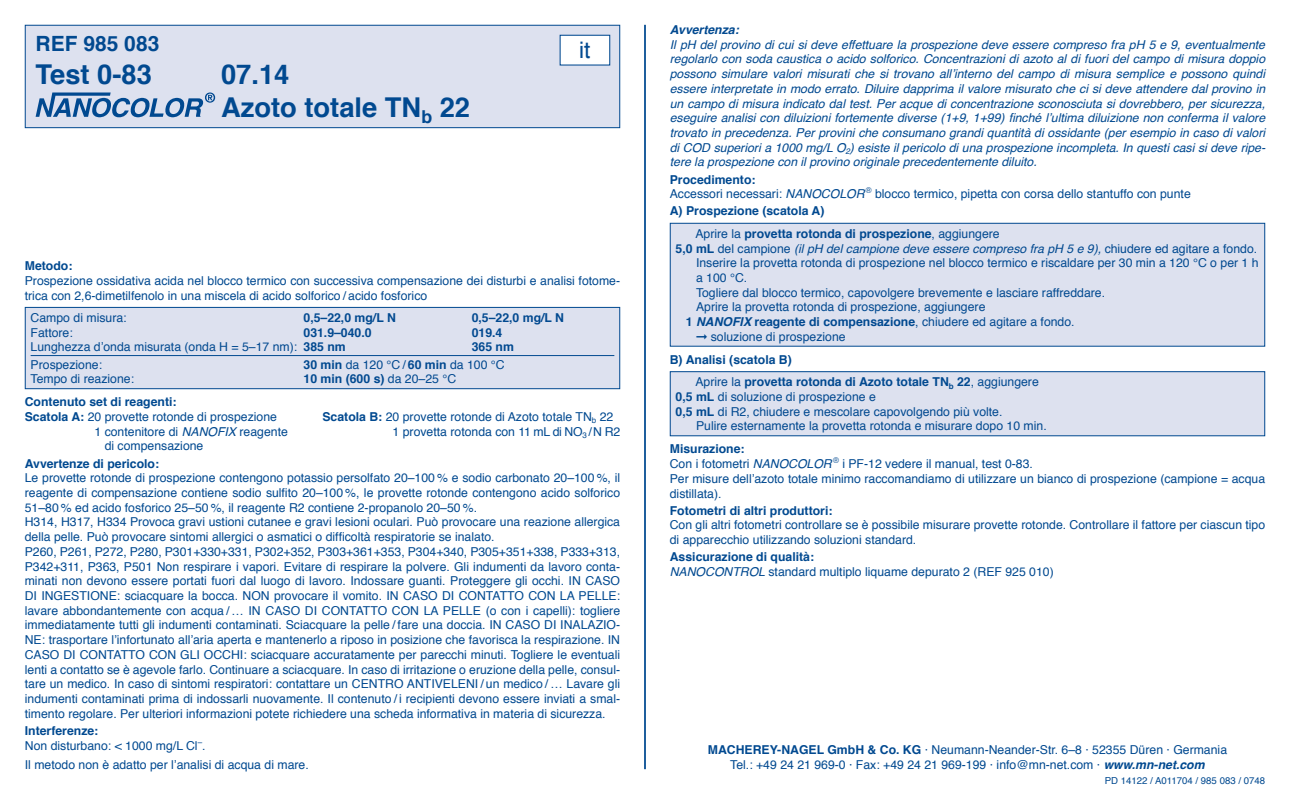
<style>
.page{position:relative;width:1290px;height:794px;background:#fff}
.page>*{position:absolute;margin:0;border:0;box-sizing:border-box;transform-origin:0 0}
.t1{font:700 27.3px/32.9px "Helvetica";color:#014990}
.t2{font:22.75px "Helvetica";color:#014990}
.t3{font:700 21px "Helvetica";color:#014990}
.t4{font:12.25px/14.7px "Helvetica";color:#014990}
.t5{font:italic 12.25px/14.7px "Helvetica";color:#014990;text-align:justify}
.t6{font:700 12.25px/22.4px "Helvetica";color:#014990}
.t7{font:italic 700 12.25px "Helvetica";color:#014990}
.t8{font:9.62px "Helvetica";color:#014990}
.s1{font-weight:700}
.s2{font-weight:400}
.s3{font-style:italic}
.s4{font-weight:700;font-style:normal}
.s5{font-style:normal}
.s6{font-weight:700;font-style:italic}
.s7{font-family:"European Pi UN"}
</style>
<div class="page">
<hr style="left:644px;top:25px;width:2px;height:744px;background:#014990">
<div style="left:25px;top:25px;width:595px;height:103px;background:#dde1ef"></div>
<svg style="left:36px;top:92px;width:179px;height:25px"></svg>
<div style="left:25px;top:25px;width:595px;height:103px;border:1px solid #014990"></div>
<div style="left:560px;top:35px;width:50px;height:30px;background:#fff"></div>
<div style="left:560px;top:35px;width:50px;height:31px;border:1px solid #014990"></div>
<div style="left:25px;top:307px;width:595px;height:82px;background:#dde1ef"></div>
<hr style="left:31px;top:355px;width:583px;height:1px;background:#014990">
<div style="left:25px;top:307px;width:595px;height:82px;border:1px solid #014990"></div>
<div style="left:670px;top:223px;width:595px;height:123px;background:#dde1ef"></div>
<div style="left:670px;top:223px;width:595px;height:124px;border:1px solid #014990"></div>
<div style="left:670px;top:372px;width:595px;height:64px;background:#dde1ef"></div>
<div style="left:670px;top:371px;width:595px;height:65px;border:1px solid #014990"></div>
<h3 class="t3" style="left:36px;top:27px;width:125px">REF 985 083</h3>
<h1 class="t1" style="left:36px;top:59px;width:118px">Test 0-83</h1>
<h1 class="t1" style="left:221px;top:59px;width:250px">07.14<br>Azoto totale TN<sub>b</sub> 22</h1>
<h2 class="t2" style="left:579px;top:33px;width:13px">it</h2>
<p class="t6" style="left:25px;top:255px;width:49px">Metodo:</p>
<p class="t4" style="left:25px;top:273px;width:597px">Prospezione ossidativa acida nel blocco termico con successiva compensazione dei disturbi e analisi fotome&shy;trica con 2,6-dimetilfenolo in una miscela di acido solforico / acido fosforico</p>
<p class="t4" style="left:31px;top:311px;width:97px">Campo di misura:</p>
<p class="t6" style="left:303px;top:307px;width:94px">0,5–22,0 mg/L N</p>
<p class="t6" style="left:472px;top:307px;width:94px">0,5–22,0 mg/L N</p>
<p class="t4" style="left:31px;top:325px;width:44px">Fattore:</p>
<p class="t6" style="left:303px;top:321px;width:70px">031.9–040.0</p>
<p class="t6" style="left:472px;top:321px;width:32px">019.4</p>
<p class="t4" style="left:31px;top:340px;width:317px">Lunghezza d’onda misurata (onda H = 5–17 nm): <span class="s1">385 nm</span></p>
<p class="t6" style="left:472px;top:336px;width:44px">365 nm</p>
<p class="t4" style="left:31px;top:357px;width:73px">Prospezione:</p>
<p class="t4" style="left:303px;top:357px;width:203px"><span class="s1">30 min</span> da 120 °C / <span class="s1">60 min</span> da 100 °C</p>
<p class="t4" style="left:31px;top:372px;width:105px">Tempo di reazione:</p>
<p class="t6" style="left:303px;top:368px;width:154px">10 min (600 s) <span class="s2">da 20–25 °C</span></p>
<p class="t6" style="left:25px;top:391px;width:153px">Contenuto set di reagenti:</p>
<p class="t4" style="left:25px;top:410px;width:254px"><span class="s1">Scatola A:</span> 20 provette rotonde di prospezione</p>
<p class="t4" style="left:94px;top:424px;width:195px">1 contenitore di <span class="s3">NANOFIX</span> reagente</p>
<p class="t4" style="left:105px;top:439px;width:100px">di compensazione</p>
<p class="t4" style="left:393px;top:410px;width:229px;text-indent:-70px"><span class="s1">Scatola B:</span> 20 provette rotonde di Azoto totale TN<sub>b</sub> 22<br>1 provetta rotonda con 11 mL di NO<sub>3</sub> /N R2</p>
<p class="t6" style="left:25px;top:452px;width:136px">Avvertenze di pericolo:</p>
<p class="t4" style="left:25px;top:471px;width:597px">Le provette rotonde di prospezione contengono potassio persolfato 20–100 % e sodio carbonato 20–100 %, il reagente di compensazione contiene sodio sulfito 20–100 %, le provette rotonde contengono acido solforico 51–80 % ed acido fosforico 25–50 %, il reagente R2 contiene 2-propanolo 20–50 %.<br>H314, H317, H334 Provoca gravi ustioni cutanee e gravi lesioni oculari. Può provocare una reazione allergica della pelle. Può provocare sintomi allergici o asmatici o difficoltà respiratorie se inalato.<br>P260, P261, P272, P280, P301+330+331, P302+352, P303+361+353, P304+340, P305+351+338, P333+313, P342+311, P363, P501 Non respirare i vapori. Evitare di respirare la polvere. Gli indumenti da lavoro conta&shy;minati non devono essere portati fuori dal luogo di lavoro. Indossare guanti. Proteggere gli occhi. IN CASO DI INGESTIONE: sciacquare la bocca. NON provocare il vomito. IN CASO DI CONTATTO CON LA PELLE: lavare abbondantemente con acqua / … IN CASO DI CONTATTO CON LA PELLE (o con i capelli): togliere immediatamente tutti gli indumenti contaminati. Sciacquare la pelle / fare una doccia. IN CASO DI INALAZIO-NE: trasportare lʼinfortunato all’aria aperta e mantenerlo a riposo in posizione che favorisca la respirazione. IN CASO DI CONTATTO CON GLI OCCHI: sciacquare accuratamente per parecchi minuti. Togliere le eventuali lenti a contatto se è agevole farlo. Continuare a sciacquare. In caso di irritazione o eruzione della pelle, consul&shy;tare un medico. In caso di sintomi respiratori: contattare un CENTRO ANTIVELENI / un medico / … Lavare gli indumenti contaminati prima di indossarli nuovamente. Il contenuto / i recipienti devono essere inviati a smal&shy;timento regolare. Per ulteriori informazioni potete richiedere una scheda informativa in materia di sicurezza.</p>
<p class="t4" style="left:25px;top:723px;width:182px"><span class="s1">Interferenze:<br></span>Non disturbano: &lt; 1000 mg/L Cl<sup>–</sup>.</p>
<p class="t4" style="left:25px;top:758px;width:285px">Il metodo non è adatto per l’analisi di acqua di mare.</p>
<p class="t7" style="left:670px;top:20px;width:70px">Avvertenza:</p>
<p class="t5" style="left:670px;top:37px;width:597px">Il pH del provino di cui si deve effettuare la prospezione deve essere compreso fra pH 5 e 9, eventualmente regolarlo con soda caustica o acido solforico. Concentrazioni di azoto al di fuori del campo di misura doppio possono simulare valori misurati che si trovano all’interno del campo di misura semplice e possono quindi essere interpretate in modo errato. Diluire dapprima il valore misurato che ci si deve attendere dal provino in un campo di misura indicato dal test. Per acque di concentrazione sconosciuta si dovrebbero, per sicurezza, eseguire analisi con diluizioni fortemente diverse (1+9, 1+99) finché l’ultima diluizione non conferma il valore trovato in precedenza. Per provini che consumano grandi quantità di ossidante (per esempio in caso di valori di COD superiori a 1000 mg/L O<sub>2</sub>) esiste il pericolo di una prospezione incompleta. In questi casi si deve ripe&shy;tere la prospezione con il provino originale precedentemente diluito.</p>
<p class="t4" style="left:670px;top:172px;width:522px"><span class="s1">Procedimento:<br></span>Accessori necessari: <span class="s3">NANOCOLOR</span> <sup>®</sup> blocco termico, pipetta con corsa dello stantuffo con punte</p>
<p class="t6" style="left:695px;top:200px;width:306px;text-indent:-26px">A) Prospezione (scatola A)<br><span class="s2">Aprire la</span> provetta rotonda di prospezione<span class="s2">, aggiungere</span></p>
<p class="t5" style="left:676px;top:241px;width:583px"><span class="s4">5,0 mL</span> <span class="s5">del campione</span> (il pH del campione deve essere compreso fra pH 5 e 9), <span class="s5">chiudere ed agitare a fondo.</span></p>
<p class="t4" style="left:696px;top:256px;width:564px">Inserire la provetta rotonda di prospezione nel blocco termico e riscaldare per 30 min a 120 °C o per 1 h</p>
<p class="t4" style="left:696px;top:271px;width:53px">a 100 °C.</p>
<p class="t4" style="left:696px;top:285px;width:411px">Togliere dal blocco termico, capovolgere brevemente e lasciare raffreddare.</p>
<p class="t4" style="left:696px;top:300px;width:291px">Aprire la provetta rotonda di prospezione, aggiungere</p>
<p class="t4" style="left:686px;top:315px;width:390px"><span class="s1">1</span> <span class="s6">NANOFIX</span> <span class="s1">reagente di compensazione</span>, chiudere ed agitare a fondo.</p>
<p class="t4" style="left:696px;top:329px;width:151px"><span class="s7">q</span> soluzione di prospezione</p>
<p class="t6" style="left:695px;top:348px;width:345px;text-indent:-26px">B) Analisi (scatola B)<br><span class="s2">Aprire la</span> provetta rotonda di Azoto totale TN<sub>b</sub> 22<span class="s2">, aggiungere</span></p>
<p class="t4" style="left:676px;top:390px;width:202px"><span class="s1">0,5 mL</span> di soluzione di prospezione e</p>
<p class="t4" style="left:676px;top:404px;width:328px"><span class="s1">0,5 mL</span> di R2, chiudere e mescolare capovolgendo più volte.</p>
<p class="t4" style="left:696px;top:419px;width:352px">Pulire esternamente la provetta rotonda e misurare dopo 10 min.</p>
<p class="t4" style="left:670px;top:442px;width:597px"><span class="s1">Misurazione:<br></span>Con i fotometri <span class="s3">NANOCOLOR</span> <sup>®</sup> i PF-12 vedere il manual, test 0-83.<br>Per misure dell’azoto totale minimo raccomandiamo di utilizzare un bianco di prospezione (campione = acqua distillata).</p>
<p class="t6" style="left:670px;top:499px;width:164px">Fotometri di altri produttori:</p>
<p class="t4" style="left:670px;top:518px;width:597px">Con gli altri fotometri controllare se è possibile misurare provette rotonde. Controllare il fattore per ciascun tipo di apparecchio utilizzando soluzioni standard.</p>
<p class="t4" style="left:670px;top:550px;width:385px"><span class="s1">Assicurazione di qualità:<br></span><span class="s3">NANOCONTROL</span> standard multiplo liquame depurato 2 (REF 925 010)</p>
<p class="t4" style="left:708px;top:743px;width:521px;text-align:center"><span class="s1">MACHEREY-NAGEL GmbH &amp; Co. KG</span> · Neumann-Neander-Str. 6–8 · 52355 Düren · Germania<br>Tel.: +49 24 21 969-0 · Fax: +49 24 21 969-199 · info@mn-net.com · <span class="s6">www.mn-net.com</span></p>
<p class="t8" style="left:1105px;top:773px;width:162px">PD 14122 / A011704 / 985 083 / 0748</p>
</div>
